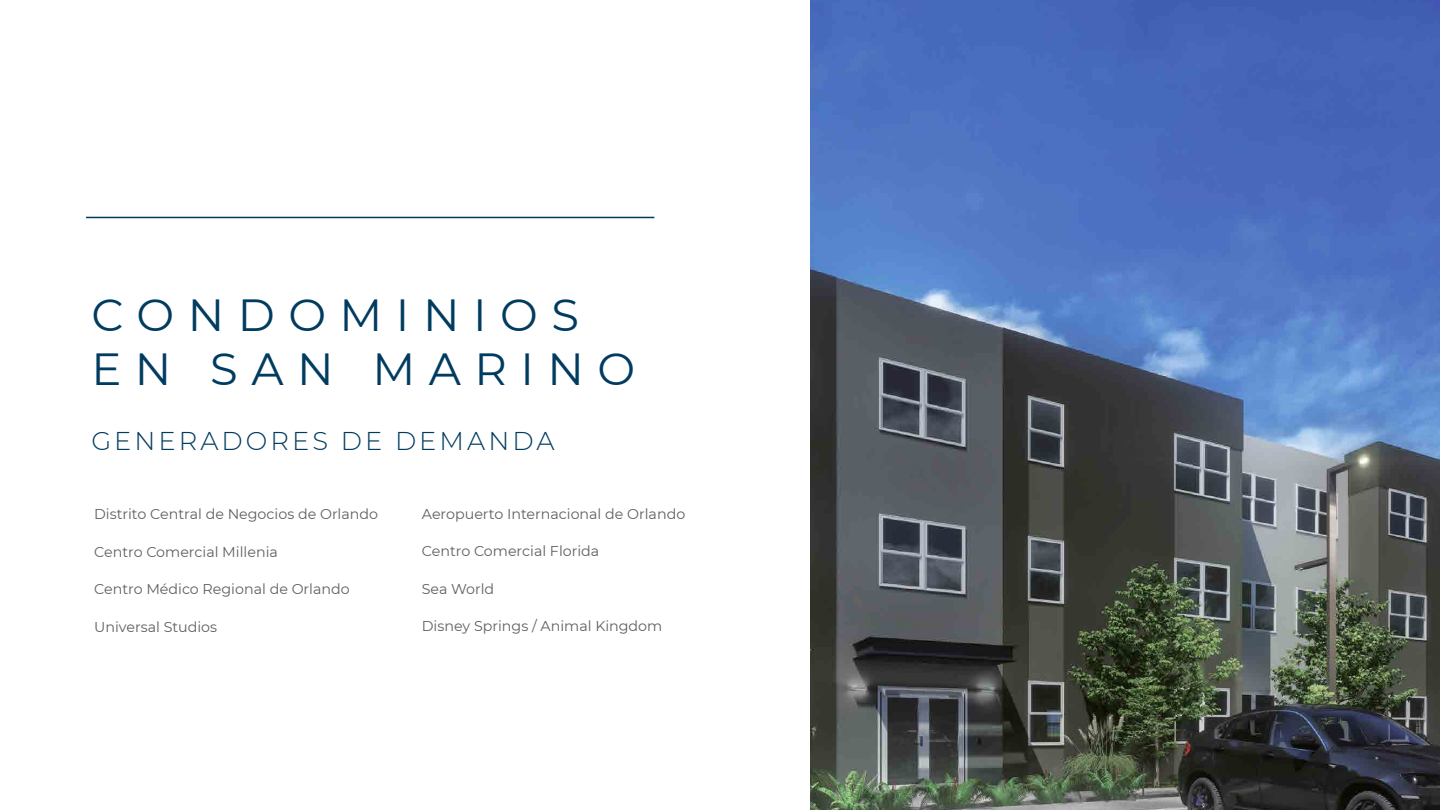
<style>
.page{position:relative;width:1440px;height:810px;background:#fff}
.page>*{position:absolute;margin:0;border:0;box-sizing:border-box;transform-origin:0 0}
.t1{font:44.92px/53.9px "Montserrat";letter-spacing:.3em;color:#003b60}
.t2{font:300 25.72px "Montserrat";letter-spacing:.12em;color:#003b60}
.t3{font:14.25px "Montserrat";color:#606060}
</style>
<div class="page">
<img style="left:810px;top:0;width:630px;height:810px">
<hr style="left:86px;top:217px;width:568px;height:1px;background:#003b60">
<h1 class="t1" style="left:91px;top:287px;width:545px">CONDOMINIOS<br>EN SAN MARINO</h1>
<h2 class="t2" style="left:91px;top:423px;width:465px">GENERADORES DE DEMANDA</h2>
<p class="t3" style="left:94px;top:504px;width:285px">Distrito Central de Negocios de Orlando</p>
<p class="t3" style="left:94px;top:544px;width:185px">Centro Comercial Millenia</p>
<p class="t3" style="left:94px;top:582px;width:257px">Centro Médico Regional de Orlando</p>
<p class="t3" style="left:94px;top:617px;width:125px">Universal Studios</p>
<p class="t3" style="left:422px;top:504px;width:265px">Aeropuerto Internacional de Orlando</p>
<p class="t3" style="left:422px;top:541px;width:179px">Centro Comercial Florida</p>
<p class="t3" style="left:422px;top:581px;width:74px">Sea World</p>
<p class="t3" style="left:422px;top:616px;width:242px">Disney Springs / Animal Kingdom</p>
</div>
